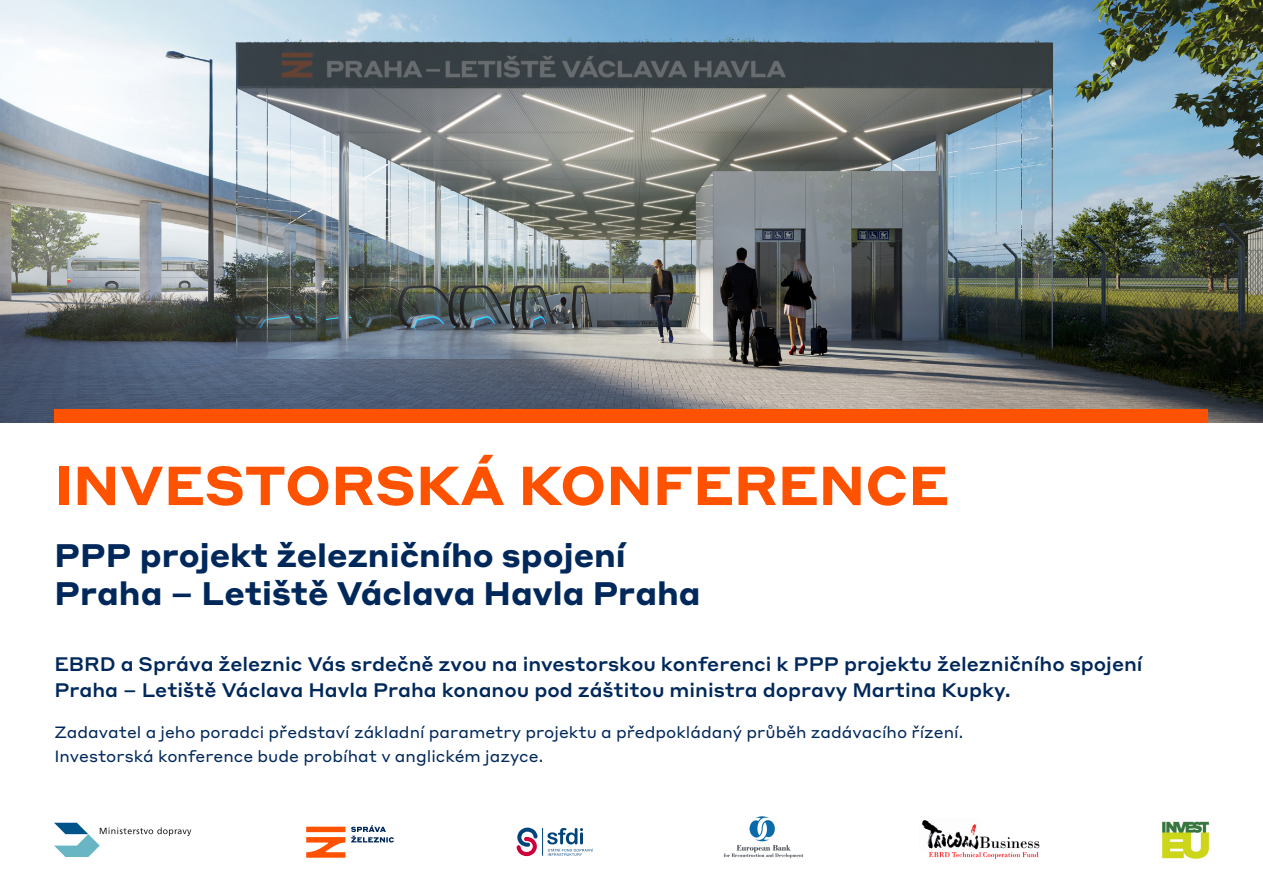
<style>
.page{position:relative;width:1263px;height:893px;background:#fff}
.page>*{position:absolute;margin:0;border:0;box-sizing:border-box;transform-origin:0 0}
.t1{font:700 54px "Styrene A";color:#ff5200}
.t2{font:700 32.1px/38.5px "Styrene A";color:#00285b}
.t3{font:500 19.35px/25.8px "Styrene A";color:#00285b}
.t4{font:16.05px "Styrene A";color:#00285b}
</style>
<div class="page">
<img style="left:0;top:0;width:1263px;height:423px">
<div style="left:54px;top:409px;width:1154px;height:14px;background:#ff5200"></div>
<svg style="left:54px;top:823px;width:137px;height:34px"></svg>
<svg style="left:351px;top:825px;width:43px;height:17px"></svg>
<svg style="left:306px;top:827px;width:39px;height:31px"></svg>
<svg style="left:516px;top:828px;width:77px;height:28px"></svg>
<img style="left:723px;top:816px;width:81px;height:43px">
<img style="left:922px;top:820px;width:118px;height:40px">
<img style="left:1162px;top:821px;width:48px;height:38px">
<svg style="left:238px;top:44px;width:812px;height:42px;background:#3c4348"></svg>
<p class="t1" style="left:54px;top:439px;width:896px">INVESTORSKÁ KONFERENCE</p>
<p class="t2" style="left:54px;top:533px;width:648px">PPP projekt železničního spojení<br>Praha – Letiště Václava Havla Praha</p>
<p class="t3" style="left:54px;top:650px;width:1090px">EBRD a Správa železnic Vás srdečně zvou na investorskou konferenci k PPP projektu železničního spojení<br>Praha – Letiště Václava Havla Praha konanou pod záštitou ministra dopravy Martina Kupky.</p>
<p class="t4" style="left:54px;top:719px;width:911px">Zadavatel a jeho poradci představí základní parametry projektu a předpokládaný průběh zadávacího řízení.</p>
<p class="t4" style="left:54px;top:743px;width:490px">Investorská konference bude probíhat v anglickém jazyce.</p>
</div>
